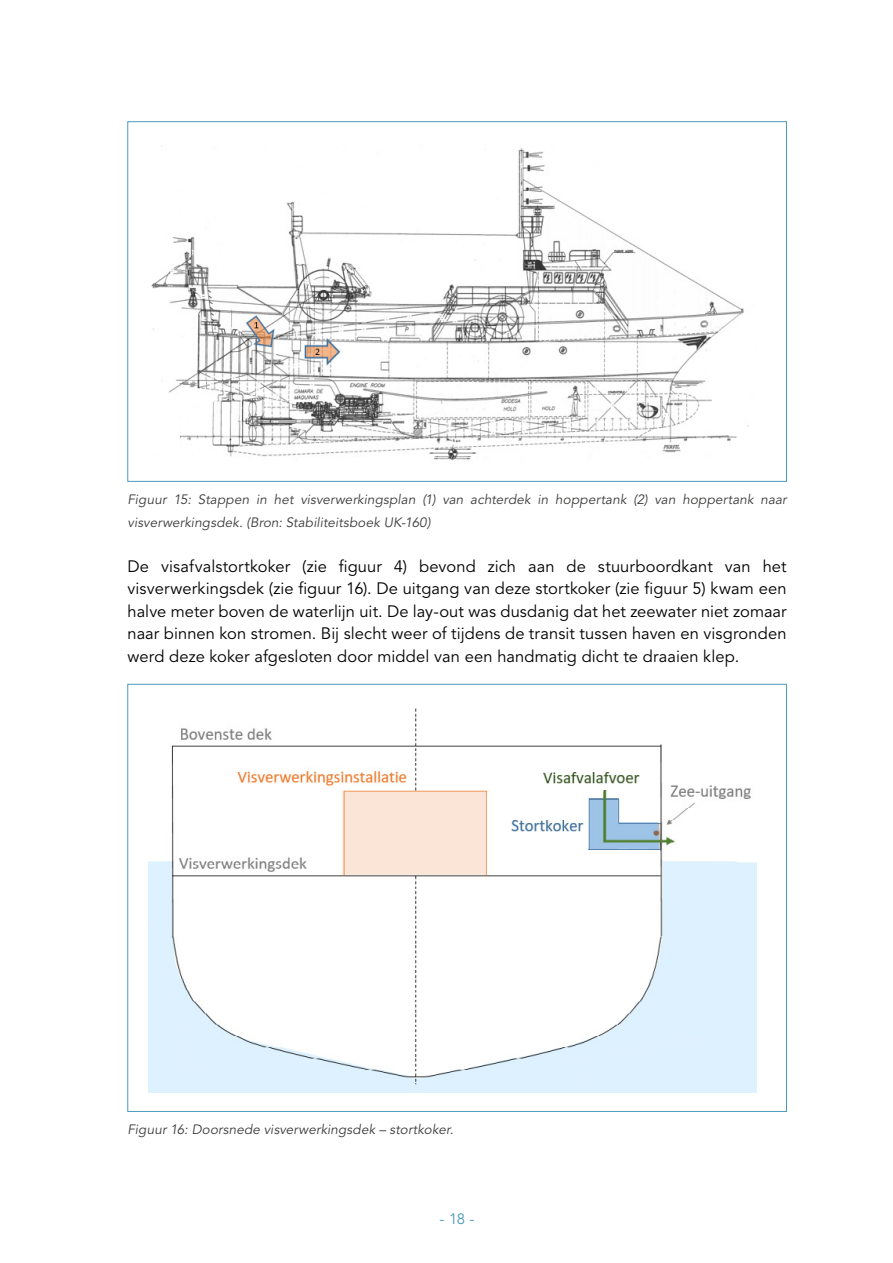
<style>
.page{position:relative;width:893px;height:1263px;background:#fff}
.page>*{position:absolute;margin:0;border:0;box-sizing:border-box;transform-origin:0 0}
.Bodytekst{font:16.5px/22.5px "Avenir LT Std";letter-spacing:.005em;color:#000;text-align:justify}
.t1{font:15px "Avenir LT Std";color:#499abb}
.Bijschrift{font:italic 13.5px/22.5px "Avenir LT Std";letter-spacing:.01em;color:#3c3c3b}
</style>
<div class="page">
<img style="left:151px;top:145px;width:598px;height:315px">
<img style="left:148px;top:708px;width:608px;height:385px">
<p class="Bijschrift" style="left:128px;top:488px;width:661px">Figuur 15: Stappen in het visverwerkingsplan (1) van achterdek in hoppertank (2) van hoppertank naar visverwerkingsdek. (Bron: Stabiliteitsboek UK-160)</p>
<p class="Bodytekst" style="left:128px;top:555px;width:661px">De visafvalstortkoker (zie figuur 4) bevond zich aan de stuurboordkant van het visverwerkingsdek (zie figuur 16). De uitgang van deze stortkoker (zie figuur 5) kwam een halve meter boven de waterlijn uit. De lay-out was dusdanig dat het zeewater niet zomaar naar binnen kon stromen. Bij slecht weer of tijdens de transit tussen haven en visgronden werd deze koker afgesloten door middel van een handmatig dicht te draaien klep.</p>
<p class="Bijschrift" style="left:128px;top:1118px;width:327px">Figuur 16: Doorsnede visverwerkingsdek – stortkoker.</p>
<p class="t1" style="left:440px;top:1210px;width:36px">- 18 -</p>
</div>
